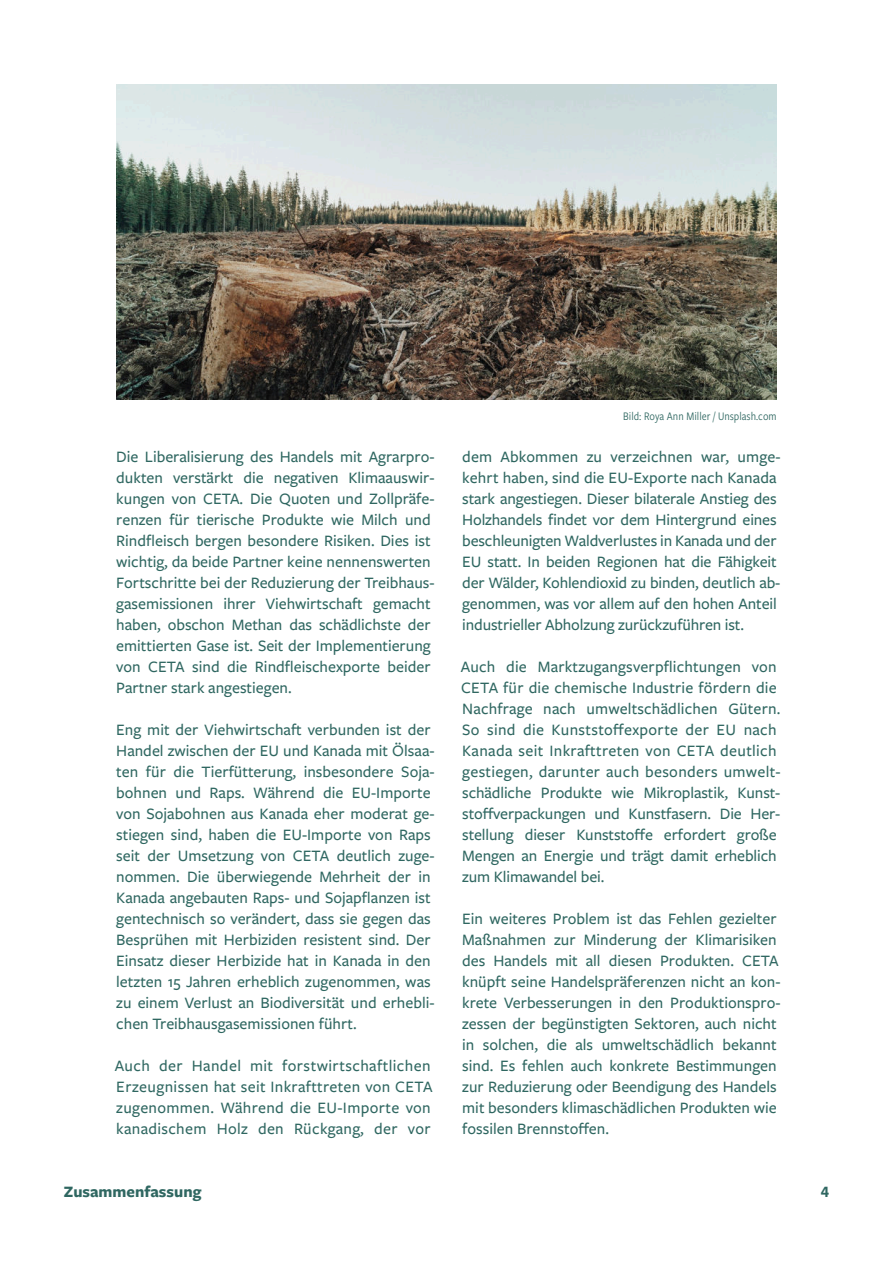
<style>
.page{position:relative;width:893px;height:1263px;background:#fff}
.page>*{position:absolute;margin:0;border:0;box-sizing:border-box;transform-origin:0 0}
.t1{font:500 16.5px/21px "Freight Sans Pro";color:#2f6761}
.t2{font:700 16.5px "Freight Sans Pro";color:#2f6761}
.t3{font:12px "Freight Sans Cnd Pro";color:#2f6761}
</style>
<div class="page">
<img style="left:116px;top:84px;width:661px;height:315px">
<p class="t1" style="left:116px;top:448px;width:320px">Die Liberalisierung des Handels mit Agrarpro&shy;dukten verstärkt die negativen Klimaauswir&shy;kungen von CETA. Die Quoten und Zollpräfe&shy;renzen für tierische Produkte wie Milch und Rindfleisch bergen besondere Risiken. Dies ist wichtig, da beide Partner keine nennenswerten Fortschritte bei der Reduzierung der Treibhaus&shy;gasemissionen ihrer Viehwirtschaft gemacht haben, obschon Methan das schädlichste der emittierten Gase ist. Seit der Implementierung von CETA sind die Rindfleischexporte beider Partner stark angestiegen.</p>
<p class="t1" style="left:116px;top:721px;width:320px">Eng mit der Viehwirtschaft verbunden ist der Handel zwischen der EU und Kanada mit Ölsaa&shy;ten für die Tierfütterung, insbesondere Soja&shy;bohnen und Raps. Während die EU-Importe von Sojabohnen aus Kanada eher moderat ge&shy;stiegen sind, haben die EU-Importe von Raps seit der Umsetzung von CETA deutlich zuge&shy;nommen. Die überwiegende Mehrheit der in Kanada angebauten Raps- und Sojapflanzen ist gentechnisch so verändert, dass sie gegen das Besprühen mit Herbiziden resistent sind. Der Einsatz dieser Herbizide hat in Kanada in den letzten 15 Jahren erheblich zugenommen, was zu einem Verlust an Biodiversität und erhebli&shy;chen Treibhausgasemissionen führt.</p>
<p class="t1" style="left:115px;top:1057px;width:319px;text-align:justify">Auch der Handel mit forstwirtschaftlichen Erzeugnissen hat seit Inkrafttreten von CETA zugenommen. Während die EU-Importe von kanadischem Holz den Rückgang, der vor</p>
<p class="t3" style="left:623px;top:411px;width:155px">Bild: Roya Ann Miller / Unsplash.com</p>
<p class="t1" style="left:462px;top:448px;width:320px">dem Abkommen zu verzeichnen war, umge&shy;kehrt haben, sind die EU-Exporte nach Kanada stark angestiegen. Dieser bilaterale Anstieg des Holzhandels findet vor dem Hintergrund eines beschleunigten Waldverlustes in Kanada und der EU statt. In beiden Regionen hat die Fähigkeit der Wälder, Kohlendioxid zu binden, deutlich ab&shy;genommen, was vor allem auf den hohen Anteil industrieller Abholzung zurückzuführen ist.</p>
<p class="t1" style="left:461px;top:658px;width:321px">Auch die Marktzugangsverpflichtungen von CETA für die chemische Industrie fördern die Nachfrage nach umweltschädlichen Gütern.<br>So sind die Kunststoffexporte der EU nach Kanada seit Inkrafttreten von CETA deutlich gestiegen, darunter auch besonders umwelt&shy;schädliche Produkte wie Mikroplastik, Kunst&shy;stoffverpackungen und Kunstfasern. Die Her&shy;stellung dieser Kunststoffe erfordert große Mengen an Energie und trägt damit erheblich zum Klimawandel bei.</p>
<p class="t1" style="left:462px;top:910px;width:320px">Ein weiteres Problem ist das Fehlen gezielter Maßnahmen zur Minderung der Klimarisiken des Handels mit all diesen Produkten. CETA knüpft seine Handelspräferenzen nicht an kon&shy;krete Verbesserungen in den Produktionspro&shy;zessen der begünstigten Sektoren, auch nicht in solchen, die als umweltschädlich bekannt sind. Es fehlen auch konkrete Bestimmungen zur Reduzierung oder Beendigung des Handels mit besonders klimaschädlichen Produkten wie fossilen Brennstoffen.</p>
<p class="t2" style="left:64px;top:1186px;width:139px">Zusammenfassung</p>
<p class="t2" style="left:821px;top:1186px;width:10px">4</p>
</div>
